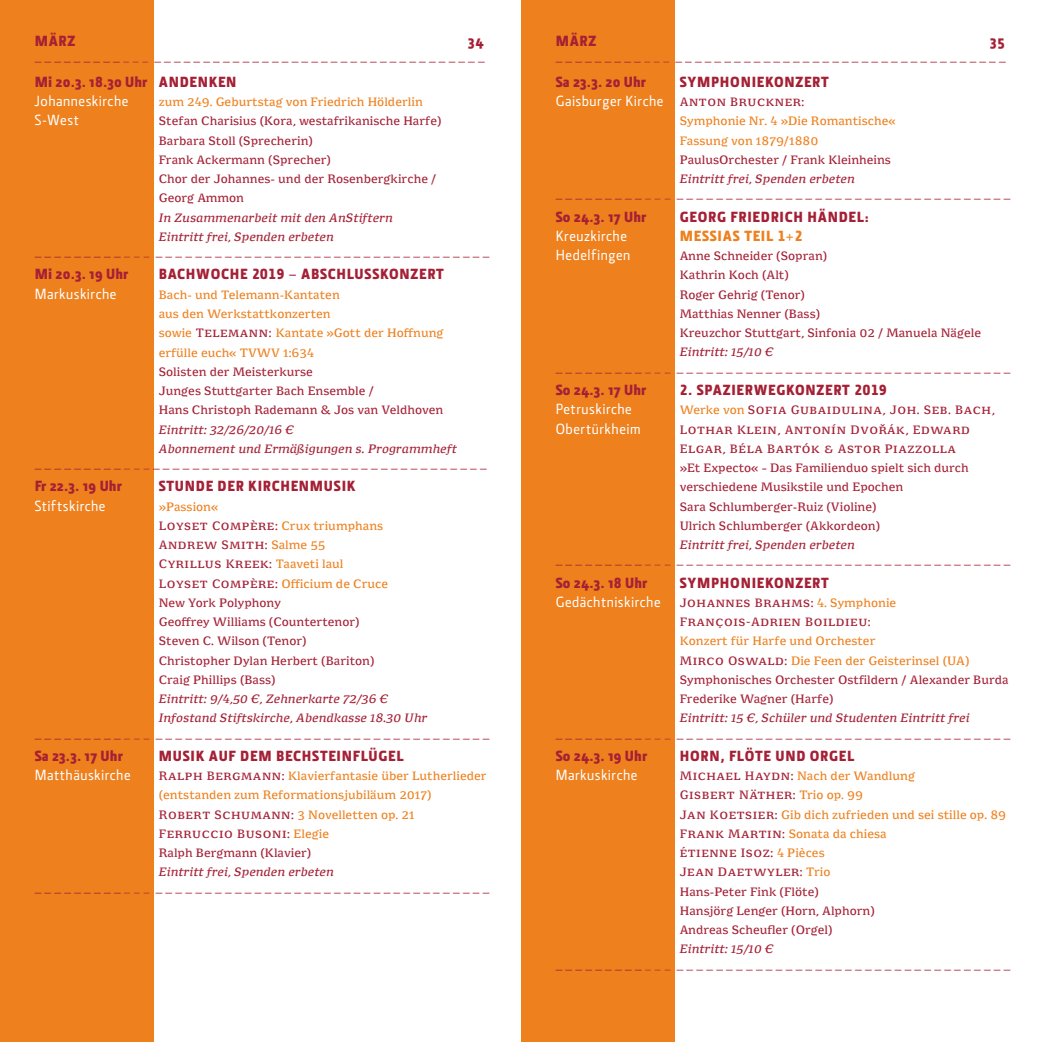
<style>
.page{position:relative;width:1042px;height:1042px;background:#fff}
.page>*{position:absolute;margin:0;border:0;box-sizing:border-box;transform-origin:0 0}
.t1{font:900 14.88px/19.2px "Section";letter-spacing:.05em;color:#a52035}
.t2{font:500 14.88px "Section";letter-spacing:.035em;color:#fff}
.t3{font:900 14.88px "Section";letter-spacing:.05em;color:#ee801d}
.t4{font:10.5px/19.2px "Minuscule 3";letter-spacing:.05em;color:#a52035}
.t5{font:10.5px "DTL Fleischmann ST";color:#a52035}
.t6{font:10.5px/19.2px "Minuscule 3";color:#a52035}
.t7{font:italic 10.5px/19.2px "Minuscule 3";color:#a52035}
.t8{font:10.5px/19.2px "Minuscule 3";letter-spacing:.05em;color:#ee801d}
.t9{font:10.5px/19.2px "Minuscule 3";color:#ee801d}
.s1{font-family:"Section Black Caps";font-weight:400}
.s2{color:#a52035}
.s3{color:#ee801d}
.s4{font-weight:500;color:#fff}
.s5{font-family:"Minuscule 3";font-weight:400;font-size:10.5px}
</style>
<div class="page">
<div style="left:521px;top:0;width:154px;height:1042px;background:#ee801d"></div>
<div style="left:0;top:0;width:154px;height:1042px;background:#ee801d"></div>
<h1 class="t1" style="left:35px;top:31px;width:42px">MÄRZ</h1>
<h1 class="t1" style="left:468px;top:31px;width:17px">34</h1>
<p class="t5" style="left:35px;top:55px;width:451px">— — — — — — — — — – – – — — — — — — — — — — — — — — — — — — — — — — — — — — — — — — — — — —</p>
<h1 class="t1" style="left:35px;top:72px;width:203px">Mi 20.3. 18.30 Uhr ANDENKEN</h1>
<h1 class="t2" style="left:35px;top:93px;width:95px">Johanneskirche</h1>
<p class="t8" style="left:159px;top:93px;width:266px">zum 249. Geburtstag von Friedrich Hölderlin</p>
<h1 class="t2" style="left:35px;top:112px;width:46px">S-West</h1>
<p class="t6" style="left:159px;top:112px;width:284px">Stefan Charisius (Kora, westafrikanische Harfe)<br>Barbara Stoll (Sprecherin)<br>Frank Ackermann (Sprecher)<br>Chor der Johannes- und der Rosenbergkirche /<br>Georg Ammon</p>
<p class="t7" style="left:159px;top:208px;width:236px">In Zusammenarbeit mit den AnStiftern<br>Eintritt frei, Spenden erbeten</p>
<p class="t5" style="left:35px;top:250px;width:456px">— — — — — — — — — – – – — — — — — — — — — — — — — — — — — — — — — — — — — — — — — — — — — —</p>
<h1 class="t1" style="left:35px;top:265px;width:95px">Mi 20.3. 19 Uhr</h1>
<h1 class="t1" style="left:159px;top:265px;width:287px">BACHWOCHE <span class="s1">2019</span> – ABSCHLUSSKONZERT</h1>
<h1 class="t2" style="left:35px;top:285px;width:83px">Markuskirche</h1>
<p class="t9" style="left:159px;top:285px;width:286px">Bach- und Telemann-Kantaten<br>aus den Werkstattkonzerten<br>sowie <span class="s2">Telemann:</span> Kantate »Gott der Hoffnung erfülle euch« TVWV 1:634</p>
<p class="t6" style="left:159px;top:362px;width:286px">Solisten der Meisterkurse<br>Junges Stuttgarter Bach Ensemble /<br>Hans Christoph Rademann &amp; Jos van Veldhoven</p>
<p class="t7" style="left:159px;top:420px;width:299px">Eintritt: 32/26/20/16 €<br>Abonnement und Ermäßigungen s. Programmheft</p>
<p class="t5" style="left:35px;top:461px;width:454px">— — — — — — — — — – – – — — — — — — — — — — — — — — — — — — — — — — — — — — — — — — — — — —</p>
<h1 class="t1" style="left:35px;top:477px;width:89px">Fr 22.3. 19 Uhr</h1>
<h1 class="t1" style="left:159px;top:477px;width:198px">STUNDE DER KIRCHENMUSIK</h1>
<h1 class="t2" style="left:35px;top:497px;width:72px">Stiftskirche</h1>
<p class="t4" style="left:159px;top:497px;width:231px"><span class="s3">»Passion«<br></span>Loyset Compère: <span class="s3">Crux triumphans<br></span>Andrew Smith: <span class="s3">Salme 55<br></span>Cyrillus Kreek: <span class="s3">Taaveti laul<br></span>Loyset Compère: <span class="s3">Officium de Cruce<br></span>New York Polyphony<br>Geoffrey Williams (Countertenor)<br>Steven C. Wilson (Tenor)<br>Christopher Dylan Herbert (Bariton)<br>Craig Phillips (Bass)</p>
<p class="t7" style="left:159px;top:690px;width:270px">Eintritt: 9/4,50 €, Zehnerkarte 72/36 €<br>Infostand Stiftskirche, Abendkasse 18.30 Uhr</p>
<p class="t5" style="left:35px;top:731px;width:456px">— — — — — — — — — – – – — — — — — — — — — — — — — — — — — — — — — — — — — — — — — — — — — —</p>
<h1 class="t1" style="left:35px;top:746px;width:90px">Sa 23.3. 17 Uhr</h1>
<h1 class="t1" style="left:159px;top:746px;width:246px">MUSIK AUF DEM BECHSTEINFLÜGEL</h1>
<h1 class="t2" style="left:35px;top:766px;width:97px">Matthäuskirche</h1>
<p class="t8" style="left:159px;top:767px;width:329px"><span class="s2">Ralph Bergmann:</span> Klavierfantasie über Lutherlieder (entstanden zum Reformationsjubiläum 2017)<br><span class="s2">Robert Schumann:</span> 3 Novelletten op. 21<br><span class="s2">Ferruccio Busoni:</span> Elegie<br><span class="s2">Ralph Bergmann (Klavier)</span></p>
<p class="t7" style="left:159px;top:863px;width:177px">Eintritt frei, Spenden erbeten</p>
<p class="t5" style="left:35px;top:885px;width:456px">— — — — — — — — — – – – — — — — — — — — — — — — — — — — — — — — — — — — — — — — — — — — — —</p>
<h1 class="t1" style="left:556px;top:31px;width:42px">MÄRZ</h1>
<h1 class="t1" style="left:990px;top:31px;width:16px">35</h1>
<p class="t5" style="left:556px;top:55px;width:451px">— — — — — — — — — – – – — — — — — — — — — — — — — — — — — — — — — — — — — — — — — — — — — —</p>
<h1 class="t1" style="left:556px;top:72px;width:92px">Sa 23.3. 20 Uhr</h1>
<h1 class="t1" style="left:556px;top:72px;width:275px;text-indent:124px">SYMPHONIEKONZERT<br><span class="s4">Gaisburger Kirche</span> <span class="s5">Anton Bruckner:</span></h1>
<p class="t9" style="left:680px;top:112px;width:218px">Symphonie Nr. 4 »Die Romantische«<br>Fassung von 1879/1880</p>
<p class="t4" style="left:680px;top:151px;width:213px">PaulusOrchester / Frank Kleinheins</p>
<p class="t7" style="left:680px;top:170px;width:177px">Eintritt frei, Spenden erbeten</p>
<p class="t5" style="left:556px;top:192px;width:456px">— — — — — — — — — – – – — — — — — — — — — — — — — — — — — — — — — — — — — — — — — — — — — —</p>
<h1 class="t1" style="left:556px;top:207px;width:92px">So 24.3. 17 Uhr</h1>
<h1 class="t1" style="left:680px;top:207px;width:191px">GEORG FRIEDRICH HÄNDEL:</h1>
<h1 class="t2" style="left:556px;top:227px;width:73px">Kreuzkirche</h1>
<h1 class="t3" style="left:680px;top:227px;width:124px">MESSIAS TEIL <span class="s1">1</span>+<span class="s1">2</span></h1>
<h1 class="t2" style="left:556px;top:247px;width:76px">Hedelfingen</h1>
<p class="t6" style="left:680px;top:247px;width:303px">Anne Schneider (Sopran)<br>Kathrin Koch (Alt)<br>Roger Gehrig (Tenor)<br>Matthias Nenner (Bass)<br>Kreuzchor Stuttgart, Sinfonia 02 / Manuela Nägele</p>
<p class="t7" style="left:680px;top:343px;width:95px">Eintritt: 15/10 €</p>
<p class="t5" style="left:556px;top:365px;width:456px">— — — — — — — — — – – – — — — — — — — — — — — — — — — — — — — — — — — — — — — — — — — — — —</p>
<h1 class="t1" style="left:556px;top:380px;width:92px">So 24.3. 17 Uhr</h1>
<h1 class="t1" style="left:680px;top:380px;width:209px"><span class="s1">2</span>. SPAZIERWEGKONZERT <span class="s1">2019</span></h1>
<h1 class="t2" style="left:556px;top:401px;width:78px">Petruskirche</h1>
<p class="t4" style="left:680px;top:401px;width:317px"><span class="s3">Werke von</span> Sofia Gubaidulina, Joh. Seb. Bach,</p>
<h1 class="t2" style="left:556px;top:420px;width:86px">Obertürkheim</h1>
<p class="t4" style="left:680px;top:420px;width:291px">Lothar Klein, Antonìn Dvořák, Edward Elgar, Béla Bartók &amp; Astor Piazzolla »Et Expecto« – Das Familienduo spielt sich durch verschiedene Musikstile und Epochen<br>Sara Schlumberger-Ruiz (Violine)<br>Ulrich Schlumberger (Akkordeon)</p>
<p class="t7" style="left:680px;top:536px;width:177px">Eintritt frei, Spenden erbeten</p>
<p class="t5" style="left:556px;top:558px;width:456px">— — — — — — — — — – – – — — — — — — — — — — — — — — — — — — — — — — — — — — — — — — — — — —</p>
<h1 class="t1" style="left:556px;top:573px;width:93px">So 24.3. 18 Uhr</h1>
<h1 class="t1" style="left:680px;top:573px;width:151px">SYMPHONIEKONZERT</h1>
<h1 class="t2" style="left:556px;top:593px;width:106px">Gedächtniskirche</h1>
<p class="t4" style="left:680px;top:593px;width:218px">Johannes Brahms: <span class="s3">4. Symphonie<br></span>François-Adrien Boildieu:</p>
<p class="t6" style="left:680px;top:632px;width:330px"><span class="s3">Konzert für Harfe und Orchester<br></span>Mirco Oswald: <span class="s3">Die Feen der Geisterinsel (UA)<br></span>Symphonisches Orchester Ostfildern / Alexander Burda Frederike Wagner (Harfe)</p>
<p class="t7" style="left:680px;top:709px;width:291px">Eintritt: 15 €, Schüler und Studenten Eintritt frei</p>
<p class="t5" style="left:556px;top:731px;width:456px">— — — — — — — — — – – – — — — — — — — — — — — — — — — — — — — — — — — — — — — — — — — — — —</p>
<h1 class="t1" style="left:556px;top:746px;width:93px">So 24.3. 19 Uhr</h1>
<h1 class="t1" style="left:680px;top:746px;width:176px">HORN, FLÖTE UND ORGEL</h1>
<h1 class="t2" style="left:556px;top:766px;width:83px">Markuskirche</h1>
<p class="t4" style="left:680px;top:767px;width:328px">Michael Haydn: <span class="s3">Nach der Wandlung<br></span>Gisbert Näther: <span class="s3">Trio op. 99<br></span>Jan Koetsier: <span class="s3">Gib dich zufrieden und sei stille op. 89<br></span>Frank Martin: <span class="s3">Sonata da chiesa<br></span>Étienne Isoz: <span class="s3">4 Pièces<br></span>Jean Daetwyler: <span class="s3">Trio<br></span>Hans-Peter Fink (Flöte)<br>Hansjörg Lenger (Horn, Alphorn)<br>Andreas Scheufler (Orgel)</p>
<p class="t7" style="left:680px;top:940px;width:95px">Eintritt: 15/10 €</p>
<p class="t5" style="left:556px;top:962px;width:456px">— — — — — — — — — – – – — — — — — — — — — — — — — — — — — — — — — — — — — — — — — — — — — —</p>
</div>
